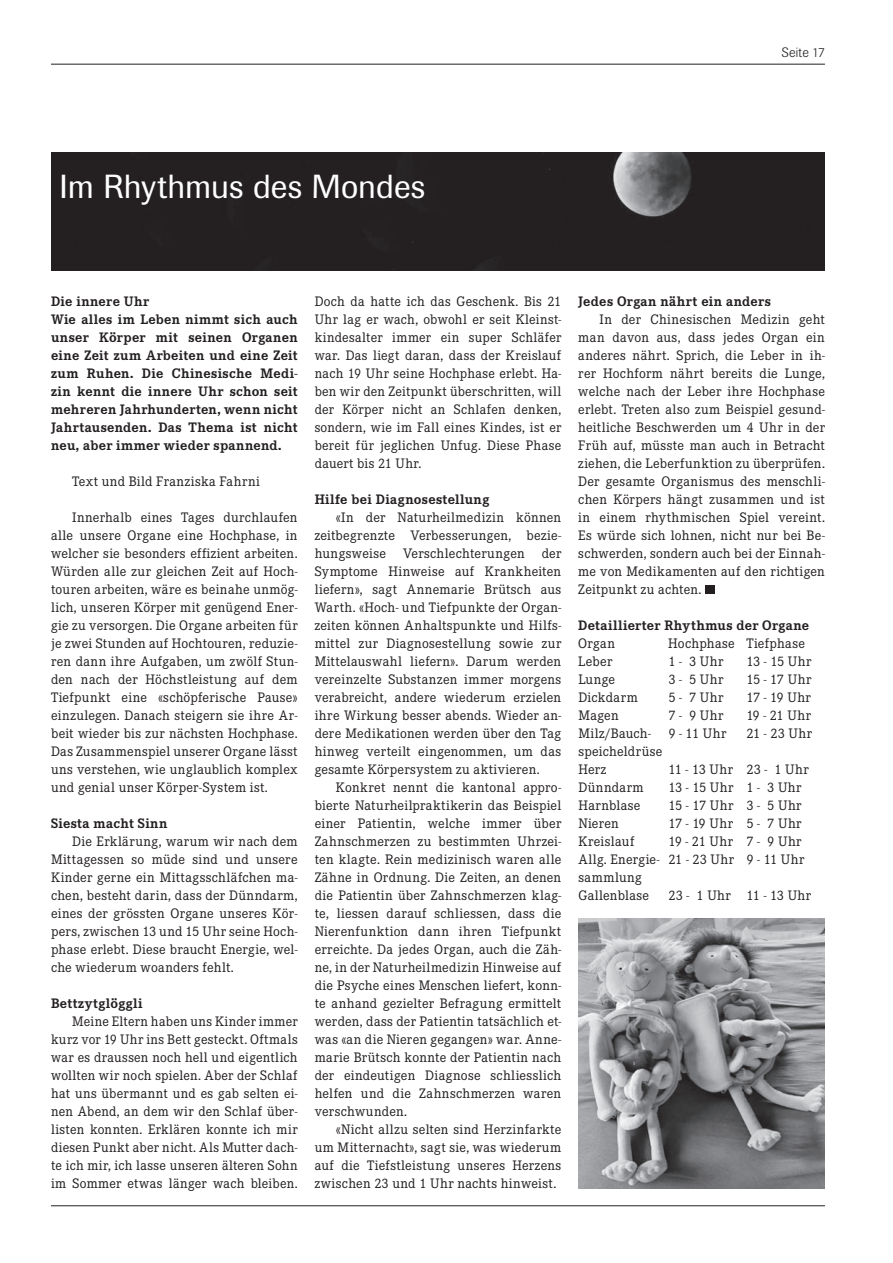
<style>
.page{position:relative;width:893px;height:1263px;background:#fff}
.page>*{position:absolute;margin:0;border:0;box-sizing:border-box;transform-origin:0 0}
.t1{font:33px "Imago";color:#fff}
.t2{font:13.5px/18px "Corporate EBQ";letter-spacing:.025em;color:#231f20;text-align:justify}
.t3{font:700 13.5px/18px "Corporate EBQ";letter-spacing:.025em;color:#231f20}
.t4{font:300 13.5px "Imago";letter-spacing:.015em;color:#231f20}
</style>
<div class="page">
<hr style="left:51px;top:64px;width:774px;height:1px;background:#231f20">
<hr style="left:51px;top:1205px;width:774px;height:1px;background:#231f20">
<img style="left:578px;top:918px;width:247px;height:270px">
<div style="left:705px;top:585px;width:10px;height:9px;background:#231f20"></div>
<div style="left:51px;top:152px;width:774px;height:118px;background:#242021"></div>
<p class="t4" style="left:782px;top:45px;width:45px">Seite 17</p>
<h1 class="t1" style="left:60px;top:167px;width:367px">Im Rhythmus des Mondes</h1>
<p class="t3" style="left:51px;top:292px;width:248px">Die innere Uhr<br>Wie alles im Leben nimmt sich auch unser Körper mit seinen Organen eine Zeit zum Arbeiten und eine Zeit zum Ruhen. Die Chinesische Medi&shy;zin kennt die innere Uhr schon seit mehreren Jahrhunderten, wenn nicht<br>Jahrtausenden. Das Thema ist nicht neu, aber immer wieder spannend.</p>
<p class="t2" style="left:72px;top:472px;width:189px">Text und Bild Franziska Fahrni</p>
<p class="t2" style="left:51px;top:508px;width:248px;text-indent:21px">Innerhalb eines Tages durchlaufen alle unsere Organe eine Hochphase, in welcher sie besonders effizient arbeiten.<br>Würden alle zur gleichen Zeit auf Hoch&shy;touren arbeiten, wäre es beinahe unmög&shy;lich, unseren Körper mit genügend Ener&shy;gie zu versorgen. Die Organe arbeiten für je zwei Stunden auf Hochtouren, reduzie&shy;ren dann ihre Aufgaben, um zwölf Stun&shy;den nach der Höchstleistung auf dem Tiefpunkt eine «schöpferische Pause» einzulegen. Danach steigern sie ihre Ar&shy;beit wieder bis zur nächsten Hochphase.<br>Das Zusammenspiel unserer Organe lässt uns verstehen, wie unglaublich komplex und genial unser Körper-System ist.</p>
<p class="t3" style="left:51px;top:814px;width:118px">Siesta macht Sinn</p>
<p class="t2" style="left:51px;top:832px;width:248px;text-indent:21px">Die Erklärung, warum wir nach dem Mittagessen so müde sind und unsere Kinder gerne ein Mittagsschläfchen ma&shy;chen, besteht darin, dass der Dünndarm, eines der grössten Organe unseres Kör&shy;pers, zwischen 13 und 15 Uhr seine Hoch&shy;phase erlebt. Diese braucht Energie, wel&shy;che wiederum woanders fehlt.</p>
<p class="t3" style="left:51px;top:994px;width:93px">Bettzytglöggli</p>
<p class="t2" style="left:51px;top:1012px;width:248px;text-indent:21px">Meine Eltern haben uns Kinder immer kurz vor 19 Uhr ins Bett gesteckt. Oftmals war es draussen noch hell und eigentlich wollten wir noch spielen. Aber der Schlaf hat uns übermannt und es gab selten ei&shy;nen Abend, an dem wir den Schlaf über&shy;listen konnten. Erklären konnte ich mir diesen Punkt aber nicht. Als Mutter dach&shy;te ich mir, ich lasse unseren älteren Sohn im Sommer etwas länger wach bleiben.</p>
<p class="t2" style="left:315px;top:292px;width:248px">Doch da hatte ich das Geschenk. Bis 21<br>Uhr lag er wach, obwohl er seit Kleinst&shy;kindesalter immer ein super Schläfer war. Das liegt daran, dass der Kreislauf nach 19 Uhr seine Hochphase erlebt. Ha&shy;ben wir den Zeitpunkt überschritten, will der Körper nicht an Schlafen denken, sondern, wie im Fall eines Kindes, ist er bereit für jeglichen Unfug. Diese Phase dauert bis 21 Uhr.</p>
<p class="t3" style="left:315px;top:490px;width:176px">Hilfe bei Diagnosestellung</p>
<p class="t2" style="left:315px;top:508px;width:248px;text-indent:21px">«In der Naturheilmedizin können zeitbegrenzte Verbesserungen, bezie&shy;hungsweise</p>
<p class="t2" style="left:315px;top:544px;width:248px;text-indent:227px">der Symptome Hinweise auf Krankheiten liefern», sagt Annemarie Brütsch aus Warth. «Hoch- und Tiefpunkte der Organ&shy;zeiten können Anhaltspunkte und Hilfs&shy;mittel zur Diagnosestellung sowie zur Mittelauswahl liefern». Darum werden vereinzelte Substanzen immer morgens verabreicht, andere wiederum erzielen ihre Wirkung besser abends. Wieder an&shy;dere Medikationen werden über den Tag hinweg verteilt eingenommen, um das gesamte Körpersystem zu aktivieren.</p>
<p class="t2" style="left:315px;top:778px;width:248px;text-indent:21px">Konkret nennt die kantonal appro&shy;bierte Naturheilpraktikerin das Beispiel einer Patientin, welche immer über Zahnschmerzen zu bestimmten Uhrzei&shy;ten klagte. Rein medizinisch waren alle Zähne in Ordnung. Die Zeiten, an denen die Patientin über Zahnschmerzen klag&shy;te, liessen darauf schliessen, dass die Nierenfunktion dann ihren Tiefpunkt erreichte. Da jedes Organ, auch die Zäh&shy;ne, in der Naturheilmedizin Hinweise auf die Psyche eines Menschen liefert, konn&shy;te anhand gezielter Befragung ermittelt werden, dass der Patientin tatsächlich et&shy;was «an die Nieren gegangen» war. Anne&shy;marie Brütsch konnte der Patientin nach der eindeutigen Diagnose schliesslich helfen und die Zahnschmerzen waren verschwunden.</p>
<p class="t2" style="left:315px;top:1120px;width:248px;text-indent:21px">«Nicht allzu selten sind Herzinfarkte um Mitternacht», sagt sie, was wiederum auf die Tiefstleistung unseres Herzens zwischen 23 und 1 Uhr nachts hinweist.</p>
<p class="t2" style="left:403px;top:544px;width:123px">Verschlechterungen</p>
<p class="t3" style="left:578px;top:292px;width:194px">Jedes Organ nährt ein anders</p>
<p class="t2" style="left:578px;top:310px;width:248px;text-indent:21px">In der Chinesischen Medizin geht man davon aus, dass jedes Organ ein anderes nährt. Sprich, die Leber in ih&shy;rer Hochform nährt bereits die Lunge, welche nach der Leber ihre Hochphase erlebt. Treten also zum Beispiel gesund&shy;heitliche Beschwerden um 4 Uhr in der Früh auf, müsste man auch in Betracht ziehen, die Leberfunktion zu überprüfen.<br>Der gesamte Organismus des menschli&shy;chen Körpers hängt zusammen und ist in einem rhythmischen Spiel vereint.<br>Es würde sich lohnen, nicht nur bei Be&shy;schwerden, sondern auch bei der Einnah&shy;me von Medikamenten auf den richtigen Zeitpunkt zu achten.</p>
<p class="t3" style="left:578px;top:616px;width:232px">Detaillierter Rhythmus der Organe</p>
<p class="t2" style="left:578px;top:634px;width:38px">Organ</p>
<p class="t2" style="left:668px;top:634px;width:138px">Hochphase Tiefphase</p>
<p class="t2" style="left:578px;top:652px;width:35px">Leber</p>
<p class="t2" style="left:668px;top:652px;width:57px">1 - 3 Uhr</p>
<p class="t2" style="left:746px;top:652px;width:67px">13 - 15 Uhr</p>
<p class="t2" style="left:578px;top:670px;width:38px">Lunge</p>
<p class="t2" style="left:668px;top:670px;width:57px">3 - 5 Uhr</p>
<p class="t2" style="left:746px;top:670px;width:66px">15 - 17 Uhr</p>
<p class="t2" style="left:578px;top:688px;width:61px">Dickdarm</p>
<p class="t2" style="left:668px;top:688px;width:57px">5 - 7 Uhr</p>
<p class="t2" style="left:746px;top:688px;width:66px">17 - 19 Uhr</p>
<p class="t2" style="left:578px;top:706px;width:42px">Magen</p>
<p class="t2" style="left:668px;top:706px;width:57px">7 - 9 Uhr</p>
<p class="t2" style="left:746px;top:706px;width:66px">19 - 21 Uhr</p>
<p class="t2" style="left:578px;top:724px;width:74px">Milz/Bauch-</p>
<p class="t2" style="left:668px;top:724px;width:59px">9 - 11 Uhr</p>
<p class="t2" style="left:746px;top:724px;width:67px">21 - 23 Uhr</p>
<p class="t2" style="left:578px;top:742px;width:86px">speicheldrüse<br>Herz</p>
<p class="t2" style="left:668px;top:760px;width:142px">11 - 13 Uhr 23 - 1 Uhr</p>
<p class="t2" style="left:578px;top:778px;width:67px">Dünndarm</p>
<p class="t2" style="left:668px;top:778px;width:135px">13 - 15 Uhr 1 - 3 Uhr</p>
<p class="t2" style="left:578px;top:796px;width:64px">Harnblase</p>
<p class="t2" style="left:668px;top:796px;width:135px">15 - 17 Uhr 3 - 5 Uhr</p>
<p class="t2" style="left:578px;top:814px;width:42px">Nieren</p>
<p class="t2" style="left:668px;top:814px;width:135px">17 - 19 Uhr 5 - 7 Uhr</p>
<p class="t2" style="left:578px;top:832px;width:57px">Kreislauf</p>
<p class="t2" style="left:578px;top:832px;width:227px;text-align:left;text-indent:90px">19 - 21 Uhr 7 - 9 Uhr<br>Allg. Energie- 21 - 23 Uhr 9 - 11 Uhr sammlung<br>Gallenblase</p>
<p class="t2" style="left:668px;top:886px;width:144px">23 - 1 Uhr 11 - 13 Uhr</p>
</div>
